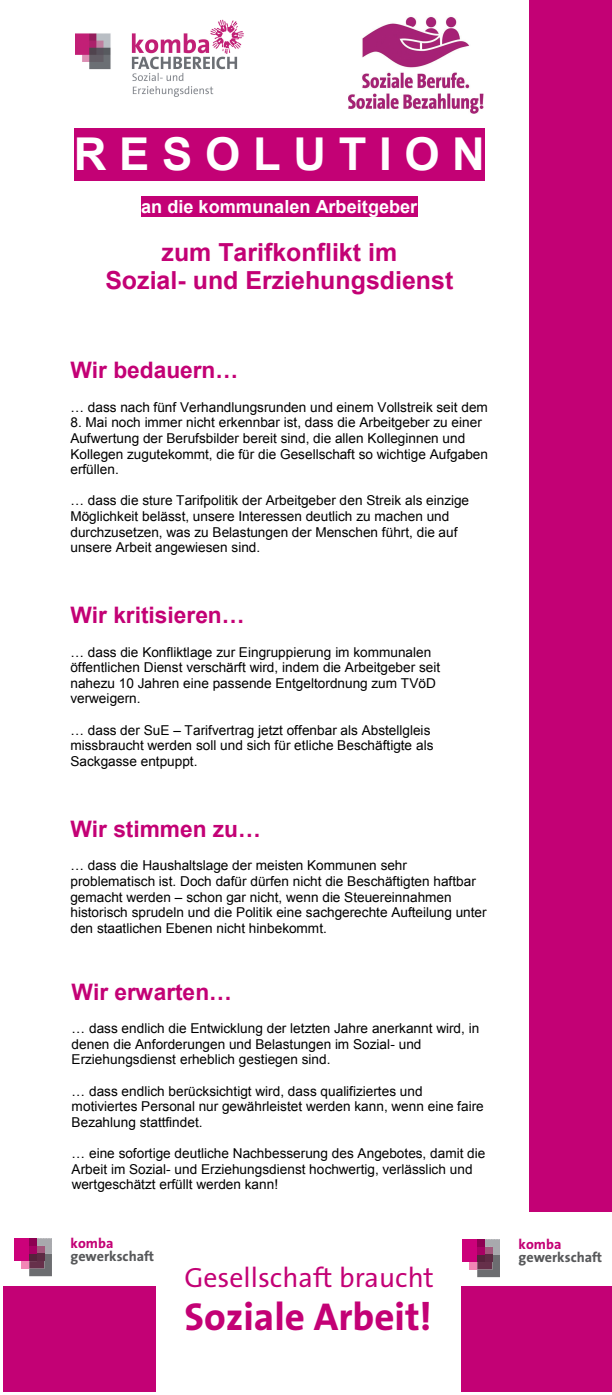
<style>
.page{position:relative;width:612px;height:1395px;background:#fff}
.page>*{position:absolute;margin:0;border:0;box-sizing:border-box;transform-origin:0 0}
.t1{font:700 45.29px "Arial";letter-spacing:.28em;color:#fff}
.t2{font:700 39.06px "The Sans Office";color:#c30175}
.t3{font:27.86px "The Sans Office";color:#c30175}
.t4{font:700 24.88px/28.7px "Arial";color:#c30175;text-align:center}
.t5{font:700 22.71px "Arial";color:#c30175}
.t6{font:700 18.09px "Arial";color:#fff}
.t7{font:700 14.1px "The Sans Office";color:#57585a}
.t8{font:700 14.1px "The Sans Office";color:#c30175}
.t9{font:13.58px/15.6px "Arial";color:#000}
</style>
<div class="page">
<div style="left:74px;top:128px;width:410px;height:52px;background:#c30175"></div>
<div style="left:141px;top:196px;width:276px;height:21px;background:#c30175"></div>
<div style="left:14px;top:1238px;width:15px;height:23px;background:#cc017a"></div>
<div style="left:22px;top:1261px;width:7px;height:8px;background:#f287b6"></div>
<svg style="left:29px;top:1238px;width:23px;height:38px"></svg>
<div style="left:29px;top:1238px;width:8px;height:8px;background:#8d0052"></div>
<div style="left:29px;top:1246px;width:8px;height:7px;background:#a70164"></div>
<div style="left:37px;top:1246px;width:7px;height:7px;background:#a1577b"></div>
<div style="left:37px;top:1253px;width:7px;height:8px;background:#5e2b44"></div>
<div style="left:3px;top:1286px;width:152px;height:106px;background:#c30175"></div>
<div style="left:461px;top:1239px;width:16px;height:23px;background:#cc017a"></div>
<div style="left:469px;top:1262px;width:8px;height:8px;background:#f287b6"></div>
<svg style="left:477px;top:1239px;width:22px;height:38px"></svg>
<div style="left:477px;top:1239px;width:7px;height:8px;background:#8d0052"></div>
<div style="left:477px;top:1247px;width:7px;height:7px;background:#a70164"></div>
<div style="left:484px;top:1247px;width:8px;height:7px;background:#a1577b"></div>
<div style="left:484px;top:1254px;width:8px;height:8px;background:#5e2b44"></div>
<div style="left:461px;top:1286px;width:150px;height:106px;background:#c30175"></div>
<div style="left:529px;top:0;width:82px;height:1212px;background:#c30175"></div>
<img style="left:75px;top:19px;width:169px;height:78px">
<img style="left:348px;top:16px;width:136px;height:98px">
<h1 class="t1" style="left:74px;top:124px;width:412px">RESOLUTION</h1>
<h3 class="t6" style="left:141px;top:194px;width:277px">an die kommunalen Arbeitgeber</h3>
<h3 class="t4" style="left:105px;top:238px;width:349px">zum Tarifkonflikt im<br>Sozial- und Erziehungsdienst</h3>
<h3 class="t5" style="left:70px;top:355px;width:169px">Wir bedauern…</h3>
<p class="t9" style="left:70px;top:399px;width:418px">… dass nach fünf Verhandlungsrunden und einem Vollstreik seit dem</p>
<p class="t9" style="left:70px;top:415px;width:418px">8. Mai noch immer nicht erkennbar ist, dass die Arbeitgeber zu einer Aufwertung der Berufsbilder bereit sind, die allen Kolleginnen und Kollegen zugutekommt, die für die Gesellschaft so wichtige Aufgaben erfüllen.</p>
<p class="t9" style="left:70px;top:493px;width:400px">… dass die sture Tarifpolitik der Arbeitgeber den Streik als einzige Möglichkeit belässt, unsere Interessen deutlich zu machen und durchzusetzen, was zu Belastungen der Menschen führt, die auf unsere Arbeit angewiesen sind.</p>
<h3 class="t5" style="left:70px;top:600px;width:175px">Wir kritisieren…</h3>
<p class="t9" style="left:70px;top:644px;width:371px">… dass die Konfliktlage zur Eingruppierung im kommunalen öffentlichen Dienst verschärft wird, indem die Arbeitgeber seit nahezu 10 Jahren eine passende Entgeltordnung zum TVöD verweigern.</p>
<p class="t9" style="left:70px;top:722px;width:364px">… dass der SuE – Tarifvertrag jetzt offenbar als Abstellgleis missbraucht werden soll und sich für etliche Beschäftigte als<br>Sackgasse entpuppt.</p>
<h3 class="t5" style="left:70px;top:814px;width:192px">Wir stimmen zu…</h3>
<p class="t9" style="left:70px;top:858px;width:417px">… dass die Haushaltslage der meisten Kommunen sehr problematisch ist. Doch dafür dürfen nicht die Beschäftigten haftbar gemacht werden – schon gar nicht, wenn die Steuereinnahmen historisch sprudeln und die Politik eine sachgerechte Aufteilung unter den staatlichen Ebenen nicht hinbekommt.</p>
<h3 class="t5" style="left:72px;top:977px;width:161px">Wir erwarten…</h3>
<p class="t9" style="left:72px;top:1021px;width:409px">… dass endlich die Entwicklung der letzten Jahre anerkannt wird, in denen die Anforderungen und Belastungen im Sozial- und<br>Erziehungsdienst erheblich gestiegen sind.</p>
<p class="t9" style="left:72px;top:1083px;width:413px">… dass endlich berücksichtigt wird, dass qualifiziertes und motiviertes Personal nur gewährleistet werden kann, wenn eine faire<br>Bezahlung stattfindet.</p>
<p class="t9" style="left:72px;top:1146px;width:415px">… eine sofortige deutliche Nachbesserung des Angebotes, damit die<br>Arbeit im Sozial- und Erziehungsdienst hochwertig, verlässlich und wertgeschätzt erfüllt werden kann!</p>
<p class="t8" style="left:71px;top:1236px;width:44px">komba</p>
<p class="t7" style="left:71px;top:1249px;width:85px">gewerkschaft</p>
<h3 class="t3" style="left:184px;top:1263px;width:251px">Gesellschaft braucht</h3>
<h2 class="t2" style="left:184px;top:1296px;width:248px">Soziale Arbeit!</h2>
<p class="t8" style="left:518px;top:1237px;width:44px">komba</p>
<p class="t7" style="left:518px;top:1250px;width:85px">gewerkschaft</p>
</div>
